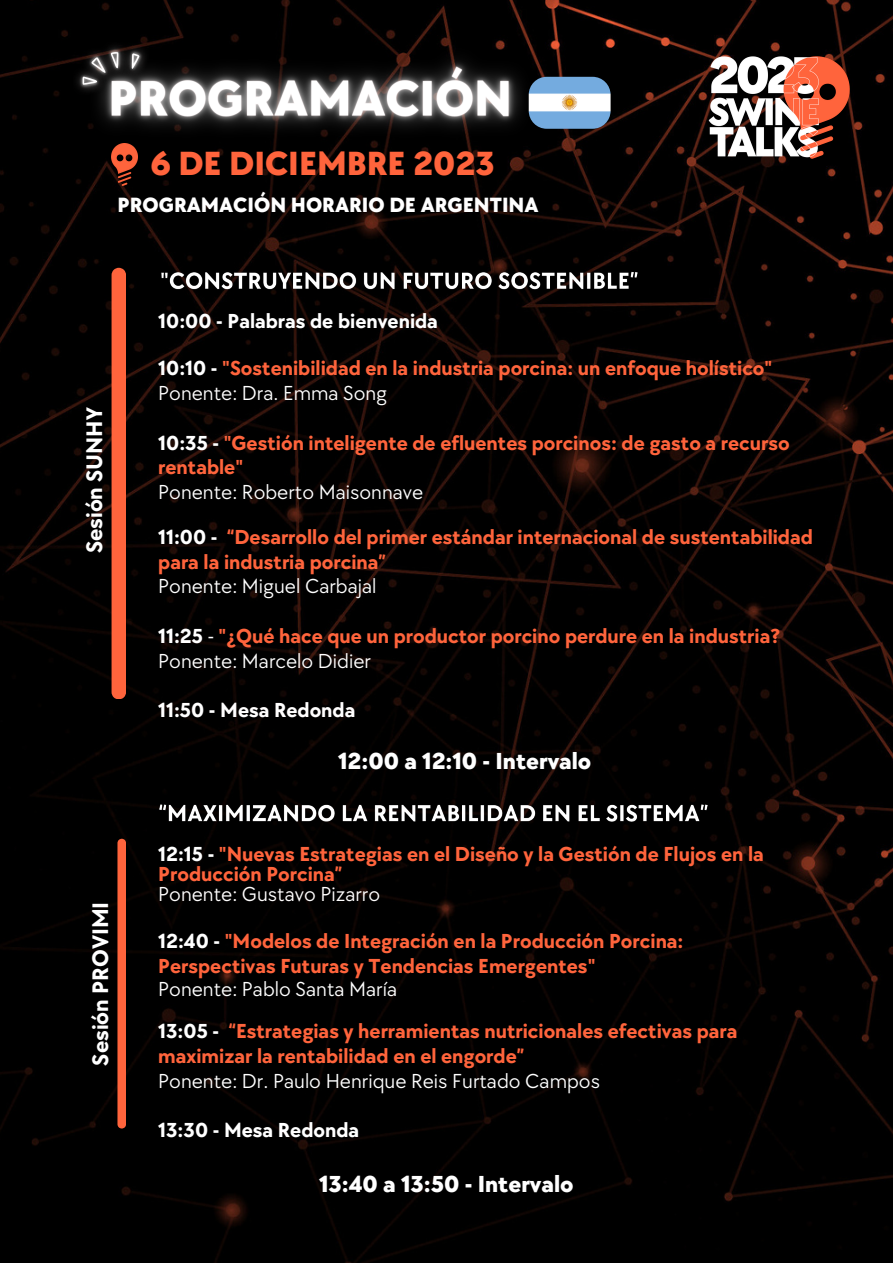
<style>
.page{position:relative;width:893px;height:1264px;background:#fff}
.page>*{position:absolute;margin:0;border:0;box-sizing:border-box;transform-origin:0 0}
.t1{font:800 34.65px "TT Chocolates Trl";color:#ff643c}
.t2{font:800 24px "TT Chocolates Trl";color:#fff}
.t3{font:700 23.25px "TT Chocolates Trl";color:#fff}
.t4{font:800 21.3px "TT Chocolates Trl";color:#fff}
.t5{font:700 21px/24.8px "TT Chocolates Trl";color:#ff643c}
.t6{font:21px "TT Chocolates Trl";color:#fff}
.t7{font:700 21px "TT Chocolates Trl";color:#fff}
.t8{font:21px "TT Chocolates Trl";color:#fffefe}
.t9{font:700 21px "TT Chocolates Trl";color:#fffefe}
.s1{color:#fff}
.s2{color:#fffefe}
.s3{font-weight:400;color:#fff}
</style>
<div class="page">
<img style="left:0;top:0;width:892px;height:1262px">
<img style="left:690px;top:20px;width:166px;height:165px">
<img style="left:67px;top:24px;width:486px;height:149px">
<img style="left:111px;top:144px;width:27px;height:41px">
<svg style="left:111px;top:268px;width:15px;height:431px;background:#f45f39"></svg>
<svg style="left:117px;top:838px;width:9px;height:290px;background:#ef5d38"></svg>
<img style="left:528px;top:77px;width:82px;height:51px;border-radius:18px">
<img style="left:148px;top:793px;width:571px;height:40px">
<img style="left:149px;top:260px;width:500px;height:41px">
<p class="t1" style="left:151px;top:143px;width:345px">6 DE DICIEMBRE 2023</p>
<p class="t4" style="left:117px;top:193px;width:422px">PROGRAMACIÓN HORARIO DE ARGENTINA</p>
<p class="t3" style="left:81px;top:553px;width:148px;rotate:-90deg">Sesión SUNHY</p>
<p class="t3" style="left:87px;top:1065px;width:165px;rotate:-90deg">Sesión PROVIMI</p>
<p class="t7" style="left:158px;top:309px;width:281px">10:00 - Palabras de bienvenida</p>
<p class="t5" style="left:158px;top:356px;width:615px"><span class="s1">10:10 -</span> "Sostenibilidad en la industria porcina: un enfoque holístico"</p>
<p class="t6" style="left:158px;top:381px;width:230px"><span class="s2">Ponente:</span> Dra. Emma Song</p>
<p class="t5" style="left:158px;top:431px;width:633px"><span class="s1">10:35 -</span> "Gestión inteligente de efluentes porcinos: de gasto a recurso rentable"</p>
<p class="t6" style="left:158px;top:480px;width:266px">Ponente: Roberto Maisonnave</p>
<p class="t5" style="left:158px;top:525px;width:656px"><span class="s1">11:00 -</span> “Desarrollo del primer estándar internacional de sustentabilidad para la industria porcina”</p>
<p class="t6" style="left:158px;top:574px;width:220px">Ponente: Miguel Carbajal</p>
<p class="t5" style="left:158px;top:624px;width:623px"><span class="s1">11:25</span> <span class="s3">-</span> "¿Qué hace que un productor porcino perdure en la industria?</p>
<p class="t6" style="left:158px;top:648px;width:214px">Ponente: Marcelo Didier</p>
<p class="t9" style="left:158px;top:698px;width:199px"><span class="s1">11:50 -</span> Mesa Redonda</p>
<p class="t2" style="left:338px;top:747px;width:255px">12:00 a 12:10 - Intervalo</p>
<p class="t5" style="left:158px;top:844px;width:607px;line-height:20.2px"><span class="s1">12:15 -</span> "Nuevas Estrategias en el Diseño y la Gestión de Flujos en la<br>Producción Porcina”</p>
<p class="t8" style="left:158px;top:882px;width:223px">Ponente: Gustavo Pizarro</p>
<p class="t5" style="left:158px;top:929px;width:526px"><span class="s1">12:40 -</span> "Modelos de Integración en la Producción Porcina:<br>Perspectivas Futuras y Tendencias Emergentes"</p>
<p class="t6" style="left:158px;top:976px;width:240px">Ponente: Pablo Santa María</p>
<p class="t5" style="left:158px;top:1019px;width:580px"><span class="s1">13:05 -</span> “Estrategias y herramientas nutricionales efectivas para maximizar la rentabilidad en el engorde”</p>
<p class="t6" style="left:158px;top:1068px;width:443px">Ponente: Dr. Paulo Henrique Reis Furtado Campos</p>
<p class="t7" style="left:158px;top:1118px;width:202px">13:30 - Mesa Redonda</p>
<p class="t2" style="left:319px;top:1170px;width:256px">13:40 a 13:50 - Intervalo</p>
</div>
